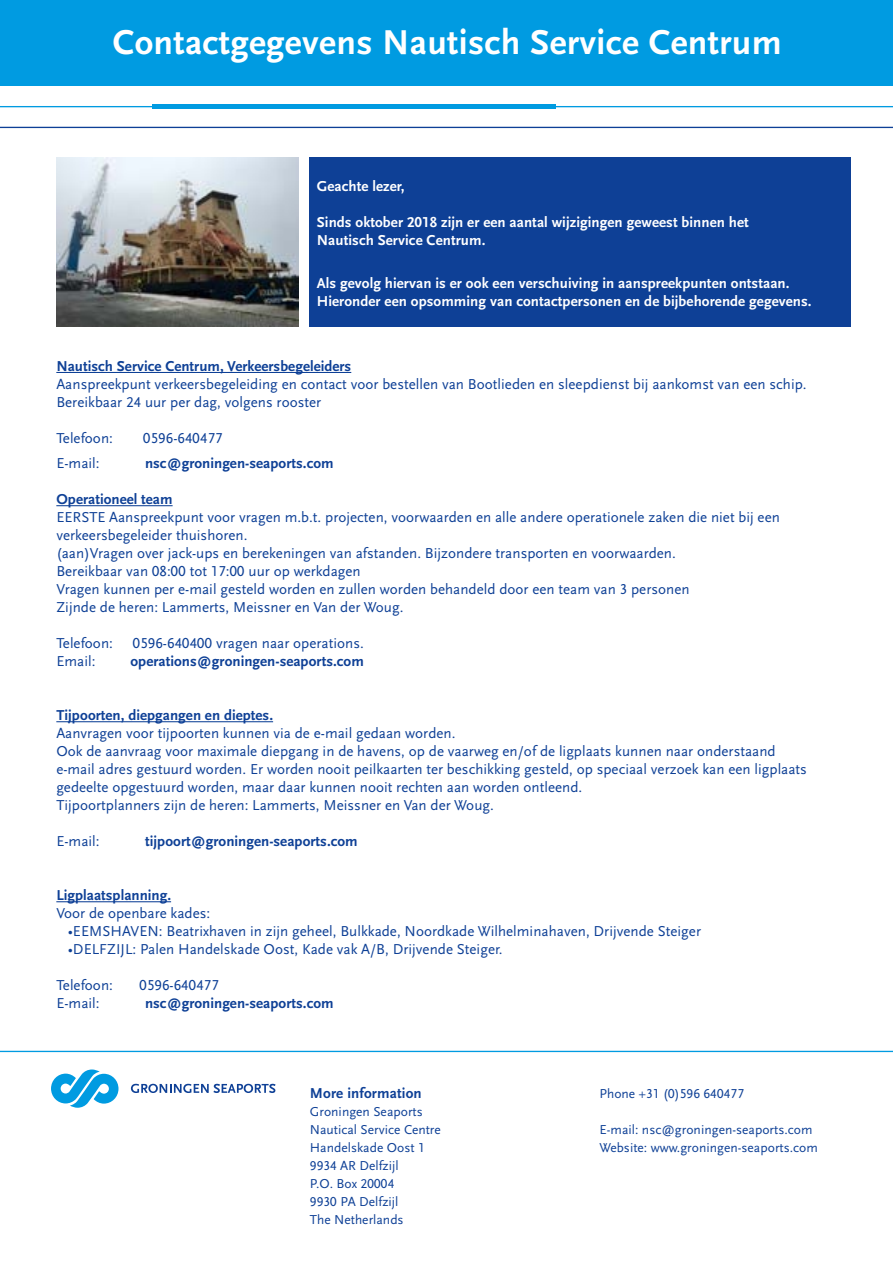
<style>
.page{position:relative;width:893px;height:1263px;background:#fff}
.page>*{position:absolute;margin:0;border:0;box-sizing:border-box;transform-origin:0 0}
.t1{font:700 36px "Scala Sans OT";letter-spacing:.01em;color:#fff}
.t2{font:15px/18px "Scala Sans OT";color:#0e4096}
.t3{font:700 15px "Scala Sans OT";color:#0e4096}
.t4{font:700 15px/18px "Scala Sans OT";letter-spacing:.005em;color:#fff}
.t5{font:13.5px/18px "Scala Sans OT";color:#0e4096}
</style>
<div class="page">
<div style="left:0;top:0;width:893px;height:85px;background:#009be1"></div>
<hr style="left:0;top:106px;width:893px;height:1px;background:#009be1">
<div style="left:152px;top:104px;width:404px;height:5px;background:#009be1"></div>
<hr style="left:0;top:127px;width:893px;height:1px;background:#0e4096">
<div style="left:310px;top:157px;width:541px;height:169px;background:#0e4096"></div>
<hr style="left:56px;top:372px;width:295px;height:1px;background:#0e4096">
<hr style="left:56px;top:505px;width:117px;height:1px;background:#0e4096">
<hr style="left:56px;top:721px;width:217px;height:1px;background:#0e4096">
<hr style="left:56px;top:901px;width:115px;height:1px;background:#0e4096">
<svg style="left:51px;top:1069px;width:68px;height:39px"></svg>
<svg style="left:131px;top:1084px;width:145px;height:9px"></svg>
<hr style="left:0;top:1051px;width:893px;height:1px;background:#009be1">
<img style="left:56px;top:157px;width:242px;height:169px">
<h1 class="t1" style="left:113px;top:22px;width:670px">Contactgegevens Nautisch Service Centrum</h1>
<p class="t4" style="left:317px;top:177px;width:89px">Geachte lezer,</p>
<p class="t4" style="left:317px;top:213px;width:434px">Sinds oktober 2018 zijn er een aantal wijzigingen geweest binnen het<br>Nautisch Service Centrum.</p>
<p class="t4" style="left:317px;top:274px;width:496px">Als gevolg hiervan is er ook een verschuiving in aanspreekpunten ontstaan.<br>Hieronder een opsomming van contactpersonen en de bijbehorende gegevens.</p>
<p class="t3" style="left:56px;top:358px;width:296px">Nautisch Service Centrum, Verkeersbegeleiders</p>
<p class="t2" style="left:56px;top:375px;width:752px">Aanspreekpunt verkeersbegeleiding en contact voor bestellen van Bootlieden en sleepdienst bij aankomst van een schip.<br>Bereikbaar 24 uur per dag, volgens rooster</p>
<p class="t2" style="left:56px;top:429px;width:58px">Telefoon:</p>
<p class="t2" style="left:143px;top:429px;width:81px">0596-640477</p>
<p class="t2" style="left:56px;top:454px;width:45px">E-mail:</p>
<p class="t3" style="left:145px;top:455px;width:190px">nsc@groningen-seaports.com</p>
<p class="t3" style="left:56px;top:491px;width:118px">Operationeel team</p>
<p class="t2" style="left:56px;top:508px;width:725px">EERSTE Aanspreekpunt voor vragen m.b.t. projecten, voorwaarden en alle andere operationele zaken die niet bij een verkeersbegeleider thuishoren.<br>(aan)Vragen over jack-ups en berekeningen van afstanden. Bijzondere transporten en voorwaarden.<br>Bereikbaar van 08:00 tot 17:00 uur op werkdagen<br>Vragen kunnen per e-mail gesteld worden en zullen worden behandeld door een team van 3 personen<br>Zijnde de heren: Lammerts, Meissner en Van der Woug.</p>
<p class="t2" style="left:56px;top:634px;width:58px">Telefoon:</p>
<p class="t2" style="left:133px;top:634px;width:232px">0596-640400 vragen naar operations.</p>
<p class="t2" style="left:56px;top:652px;width:41px">Email:</p>
<p class="t3" style="left:130px;top:653px;width:235px">operations@groningen-seaports.com</p>
<p class="t3" style="left:56px;top:707px;width:218px">Tijpoorten, diepgangen en dieptes.</p>
<p class="t2" style="left:56px;top:724px;width:752px">Aanvragen voor tijpoorten kunnen via de e-mail gedaan worden.<br>Ook de aanvraag voor maximale diepgang in de havens, op de vaarweg en/of de ligplaats kunnen naar onderstaand e-mail adres gestuurd worden. Er worden nooit peilkaarten ter beschikking gesteld, op speciaal verzoek kan een ligplaats gedeelte opgestuurd worden, maar daar kunnen nooit rechten aan worden ontleend.<br>Tijpoortplanners zijn de heren: Lammerts, Meissner en Van der Woug.</p>
<p class="t2" style="left:56px;top:832px;width:45px">E-mail:</p>
<p class="t3" style="left:145px;top:833px;width:214px">tijpoort@groningen-seaports.com</p>
<p class="t3" style="left:56px;top:887px;width:116px">Ligplaatsplanning.</p>
<p class="t2" style="left:56px;top:904px;width:155px">Voor de openbare kades:</p>
<p class="t2" style="left:68px;top:922px;width:635px">•EEMSHAVEN: Beatrixhaven in zijn geheel, Bulkkade, Noordkade Wilhelminahaven, Drijvende Steiger</p>
<p class="t2" style="left:68px;top:940px;width:437px">•DELFZIJL: Palen Handelskade Oost, Kade vak A/B, Drijvende Steiger.</p>
<p class="t2" style="left:56px;top:976px;width:58px">Telefoon:</p>
<p class="t2" style="left:139px;top:976px;width:81px">0596-640477</p>
<p class="t2" style="left:56px;top:994px;width:45px">E-mail:</p>
<p class="t3" style="left:145px;top:995px;width:190px">nsc@groningen-seaports.com</p>
<p class="t3" style="left:310px;top:1085px;width:113px">More information</p>
<p class="t5" style="left:310px;top:1103px;width:132px">Groningen Seaports<br>Nautical Service Centre<br>Handelskade Oost 1<br>9934 AR Delfzijl<br>P.O. Box 20004<br>9930 PA Delfzijl<br>The Netherlands</p>
<p class="t5" style="left:600px;top:1085px;width:146px">Phone +31 (0)596 640477</p>
<p class="t5" style="left:600px;top:1121px;width:220px">E-mail: nsc@groningen-seaports.com<br>Website: www.groningen-seaports.com</p>
</div>
